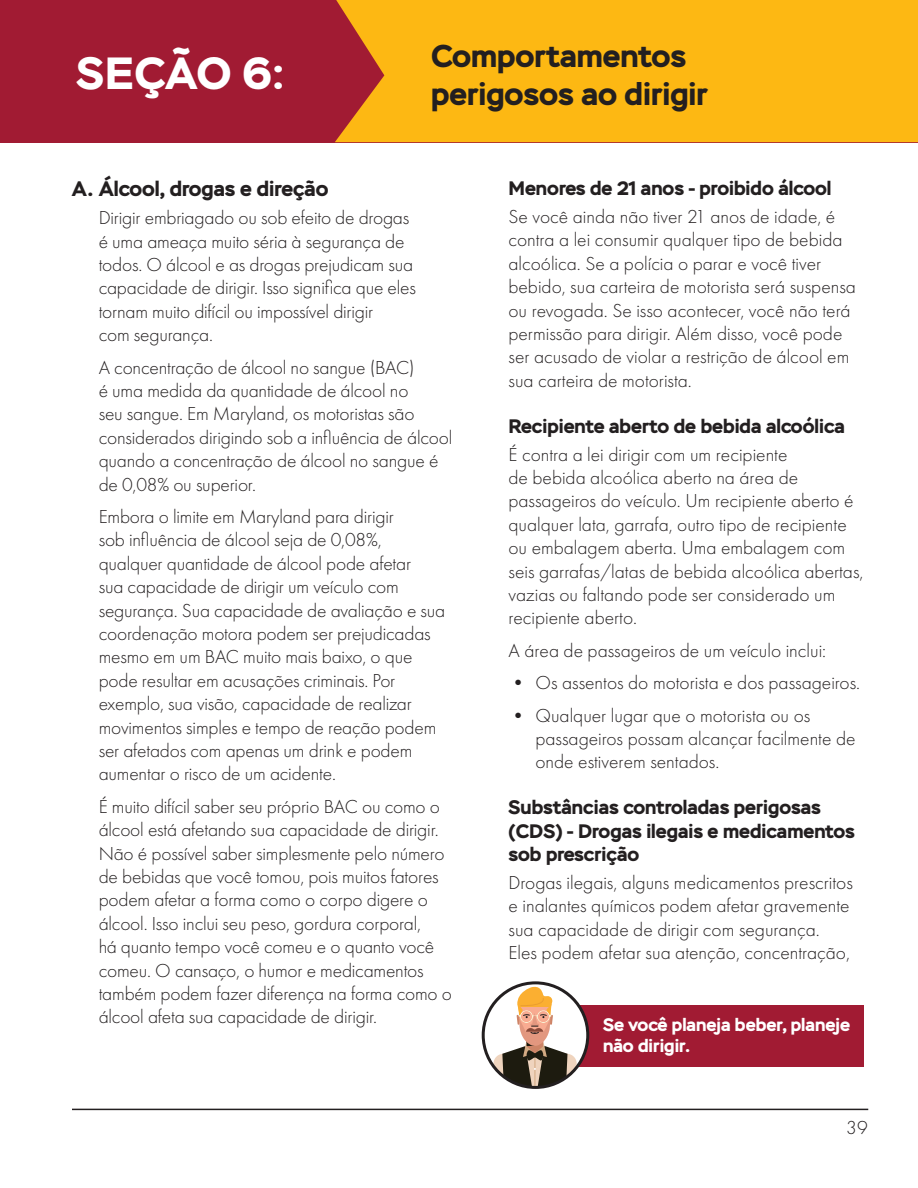
<style>
.page{position:relative;width:918px;height:1188px;background:#fff}
.page>*{position:absolute;margin:0;border:0;box-sizing:border-box;transform-origin:0 0}
.Section_Header{font:700 45px "Stem";letter-spacing:-.005em;color:#fff}
.Section_Header-2{font:700 31.5px/37.8px "Stem";color:#231f20}
.t1{font:700 21px "Stem";color:#231f20}
.Subsection_Text{font:300 19.5px/23.4px "Futura PT";letter-spacing:-.01em;color:#231f20}
.Subsection_No_Numbers{font:700 19.5px/23.4px "Stem";color:#231f20}
.Subsection_No_Numbers-2{font:700 18px/21.6px "Stem";color:#fff}
</style>
<div class="page">
<hr style="left:72px;top:1109px;width:796px;height:1px;background:#231f20">
<div style="left:0;top:0;width:918px;height:142px;background:#a11b33"></div>
<div style="left:335px;top:0;width:583px;height:142px;background:#fdb813"></div>
<div style="left:557px;top:1005px;width:307px;height:61px;background:#a11b33"></div>
<svg style="left:482px;top:981px;width:107px;height:108px"></svg>
<p class="Section_Header" style="left:76px;top:44px;width:210px">SEÇÃO 6:</p>
<p class="Section_Header-2" style="left:431px;top:38px;width:278px">Comportamentos perigosos ao dirigir</p>
<p class="t1" style="left:72px;top:175px;width:258px">A. Álcool, drogas e direção</p>
<p class="Subsection_Text" style="left:99px;top:206px;width:319px">Dirigir embriagado ou sob efeito de drogas é uma ameaça muito séria à segurança de todos. O álcool e as drogas prejudicam sua capacidade de dirigir. Isso significa que eles tornam muito difícil ou impossível dirigir<br>com segurança.</p>
<p class="Subsection_Text" style="left:99px;top:356px;width:355px">A concentração de álcool no sangue (BAC)<br>é uma medida da quantidade de álcool no<br>seu sangue. Em Maryland, os motoristas são considerados dirigindo sob a influência de álcool quando a concentração de álcool no sangue é de 0,08% ou superior.</p>
<p class="Subsection_Text" style="left:99px;top:505px;width:348px">Embora o limite em Maryland para dirigir<br>sob influência de álcool seja de 0,08%, qualquer quantidade de álcool pode afetar<br>sua capacidade de dirigir um veículo com segurança. Sua capacidade de avaliação e sua coordenação motora podem ser prejudicadas mesmo em um BAC muito mais baixo, o que pode resultar em acusações criminais. Por exemplo, sua visão, capacidade de realizar movimentos simples e tempo de reação podem ser afetados com apenas um drink e podem aumentar o risco de um acidente.</p>
<p class="Subsection_Text" style="left:99px;top:795px;width:355px">É muito difícil saber seu próprio BAC ou como o álcool está afetando sua capacidade de dirigir.<br>Não é possível saber simplesmente pelo número de bebidas que você tomou, pois muitos fatores podem afetar a forma como o corpo digere o álcool. Isso inclui seu peso, gordura corporal,<br>há quanto tempo você comeu e o quanto você comeu. O cansaço, o humor e medicamentos também podem fazer diferença na forma como o álcool afeta sua capacidade de dirigir.</p>
<p class="Subsection_No_Numbers" style="left:508px;top:177px;width:324px">Menores de 21 anos - proibido álcool</p>
<p class="Subsection_Text" style="left:508px;top:205px;width:349px">Se você ainda não tiver 21 anos de idade, é contra a lei consumir qualquer tipo de bebida alcoólica. Se a polícia o parar e você tiver bebido, sua carteira de motorista será suspensa ou revogada. Se isso acontecer, você não terá permissão para dirigir. Além disso, você pode ser acusado de violar a restrição de álcool em sua carteira de motorista.</p>
<p class="Subsection_No_Numbers" style="left:508px;top:414px;width:338px">Recipiente aberto de bebida alcoólica</p>
<p class="Subsection_Text" style="left:508px;top:443px;width:356px">É contra a lei dirigir com um recipiente<br>de bebida alcoólica aberto na área de passageiros do veículo. Um recipiente aberto é qualquer lata, garrafa, outro tipo de recipiente ou embalagem aberta. Uma embalagem com seis garrafas/latas de bebida alcoólica abertas, vazias ou faltando pode ser considerado um recipiente aberto.</p>
<p class="Subsection_Text" style="left:508px;top:639px;width:319px">A área de passageiros de um veículo inclui:</p>
<p class="Subsection_Text" style="left:508px;top:671px;width:353px">• Os assentos do motorista e dos passageiros.</p>
<p class="Subsection_Text" style="left:536px;top:704px;width:322px;text-indent:-27px">• Qualquer lugar que o motorista ou os passageiros possam alcançar facilmente de onde estiverem sentados.</p>
<p class="Subsection_No_Numbers" style="left:508px;top:796px;width:348px">Substâncias controladas perigosas (CDS) - Drogas ilegais e medicamentos sob prescrição</p>
<p class="Subsection_Text" style="left:508px;top:871px;width:346px">Drogas ilegais, alguns medicamentos prescritos e inalantes químicos podem afetar gravemente sua capacidade de dirigir com segurança.<br>Eles podem afetar sua atenção, concentração,</p>
<p class="Subsection_No_Numbers-2" style="left:603px;top:1013px;width:249px">Se você planeja beber, planeje não dirigir.</p>
<p class="Subsection_Text" style="left:846px;top:1116px;width:23px">39</p>
</div>
